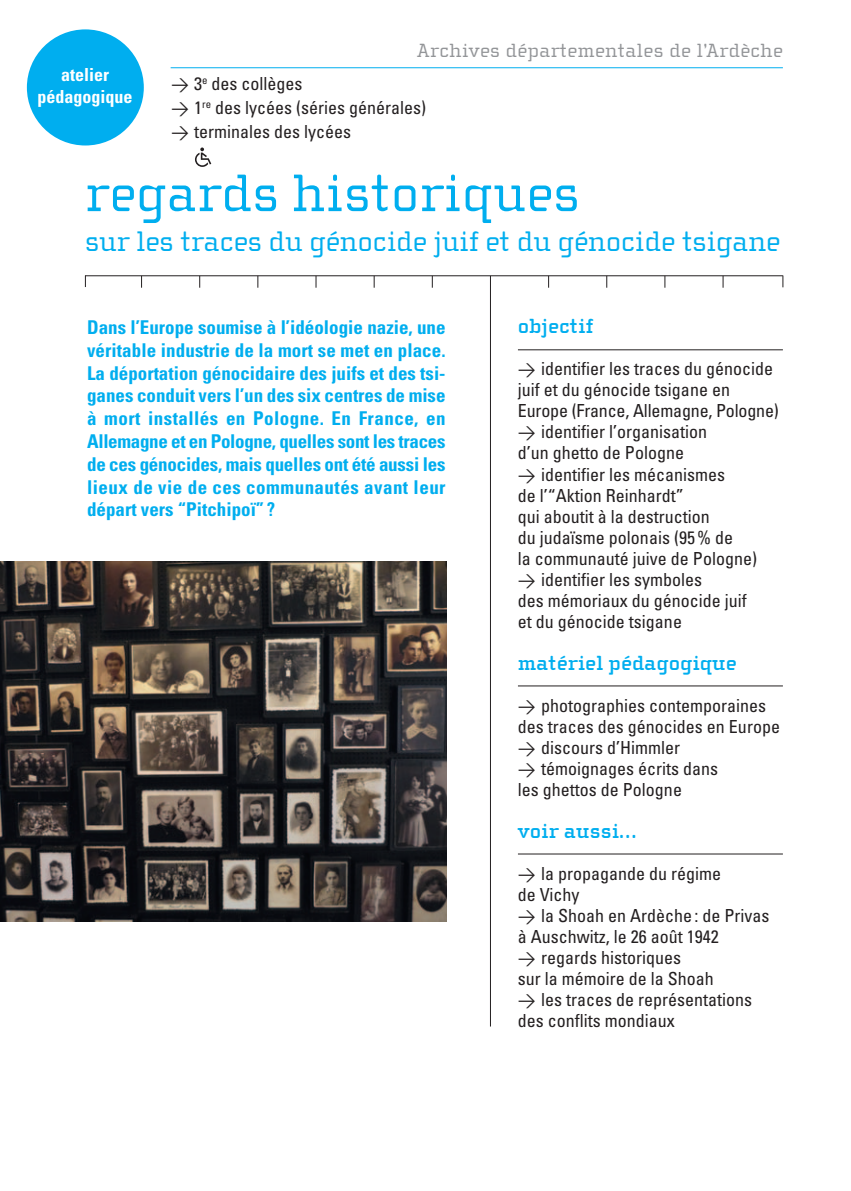
<style>
.page{position:relative;width:851px;height:1191px;background:#fff}
.page>*{position:absolute;margin:0;border:0;box-sizing:border-box;transform-origin:0 0}
.t1{font:54px "Cholla Slab OT";letter-spacing:.01em;color:#00aeef}
.t2{font:29px "Cholla Slab OT";color:#00aeef}
.t3{font:700 21px "Cholla Slab OT";color:#00aeef}
.t4{font:19.6px "Cholla Slab OT";letter-spacing:.02em;color:#939598}
.t5{font:700 condensed 19px/22.8px "Univers";letter-spacing:.025em;color:#00aeef;text-align:justify}
.t6{font:condensed 18px/21px "Univers";color:#231f20}
.t7{font:700 condensed 18px/21.6px "Univers";color:#fff;text-align:center}
.s1{font-family:"DIN";font-stretch:normal;font-size:17.6px}
</style>
<div class="page">
<img style="left:0;top:561px;width:446px;height:360px">
<hr style="left:171px;top:67px;width:611px;height:1px;background:#00aeef">
<hr style="left:518px;top:349px;width:264px;height:1px;background:#231f20">
<hr style="left:518px;top:685px;width:264px;height:1px;background:#231f20">
<hr style="left:518px;top:853px;width:264px;height:1px;background:#231f20">
<hr style="left:85px;top:275px;width:697px;height:1px;background:#231f20">
<svg style="left:85px;top:275px;width:1px;height:12px"></svg>
<svg style="left:141px;top:276px;width:1px;height:12px"></svg>
<svg style="left:199px;top:276px;width:1px;height:12px"></svg>
<svg style="left:257px;top:276px;width:1px;height:12px"></svg>
<svg style="left:315px;top:276px;width:1px;height:12px"></svg>
<svg style="left:374px;top:276px;width:1px;height:12px"></svg>
<svg style="left:432px;top:276px;width:1px;height:12px"></svg>
<hr style="left:490px;top:276px;width:1px;height:750px;background:#231f20">
<svg style="left:548px;top:276px;width:1px;height:12px"></svg>
<svg style="left:606px;top:276px;width:1px;height:12px"></svg>
<svg style="left:664px;top:276px;width:1px;height:12px"></svg>
<svg style="left:722px;top:276px;width:1px;height:12px"></svg>
<svg style="left:782px;top:275px;width:1px;height:12px"></svg>
<div style="left:27px;top:29px;width:117px;height:116px;background:#00aeef;border-radius:50%"></div>
<svg style="left:195px;top:147px;width:16px;height:20px"></svg>
<p class="t7" style="left:38px;top:66px;width:96px">atelier pédagogique</p>
<p class="t4" style="left:417px;top:44px;width:367px">Archives départementales de l’Ardèche</p>
<p class="t6" style="left:171px;top:73px;width:256px;line-height:24px"><span class="s1">&gt;</span> 3<sup>e</sup> des collèges<br><span class="s1">&gt;</span> 1<sup>re</sup> des lycées (séries générales) <span class="s1">&gt;</span> terminales des lycées</p>
<h1 class="t1" style="left:85px;top:175px;width:496px">regards historiques</h1>
<h2 class="t2" style="left:85px;top:231px;width:696px">sur les traces du génocide juif et du génocide tsigane</h2>
<p class="t5" style="left:87px;top:318px;width:360px">Dans l’Europe soumise à l’idéologie nazie, une véritable industrie de la mort se met en place.<br>La déportation génocidaire des juifs et des tsi&shy;ganes conduit vers l’un des six centres de mise à mort installés en Pologne. En France, en Allemagne et en Pologne, quelles sont les traces de ces génocides, mais quelles ont été aussi les lieux de vie de ces communautés avant leur départ vers “Pitchipoï” ?</p>
<p class="t3" style="left:518px;top:319px;width:78px">objectif</p>
<p class="t6" style="left:518px;top:360px;width:262px"><span class="s1">&gt;</span> identifier les traces du génocide juif et du génocide tsigane en<br>Europe (France, Allemagne, Pologne) <span class="s1">&gt;</span> identifier l’organisation<br>d’un ghetto de Pologne<br><span class="s1">&gt;</span> identifier les mécanismes<br>de l’“Aktion Reinhardt”<br>qui aboutit à la destruction<br>du judaïsme polonais (95 % de<br>la communauté juive de Pologne) <span class="s1">&gt;</span> identifier les symboles<br>des mémoriaux du génocide juif<br>et du génocide tsigane</p>
<p class="t3" style="left:518px;top:655px;width:220px">matériel pédagogique</p>
<p class="t6" style="left:518px;top:696px;width:263px"><span class="s1">&gt;</span> photographies contemporaines des traces des génocides en Europe <span class="s1">&gt;</span> discours d’Himmler<br><span class="s1">&gt;</span> témoignages écrits dans<br>les ghettos de Pologne</p>
<p class="t3" style="left:518px;top:823px;width:120px">voir aussi…</p>
<p class="t6" style="left:518px;top:864px;width:253px"><span class="s1">&gt;</span> la propagande du régime<br>de Vichy<br><span class="s1">&gt;</span> la Shoah en Ardèche : de Privas à Auschwitz, le 26 août 1942<br><span class="s1">&gt;</span> regards historiques<br>sur la mémoire de la Shoah<br><span class="s1">&gt;</span> les traces de représentations des conflits mondiaux</p>
</div>
